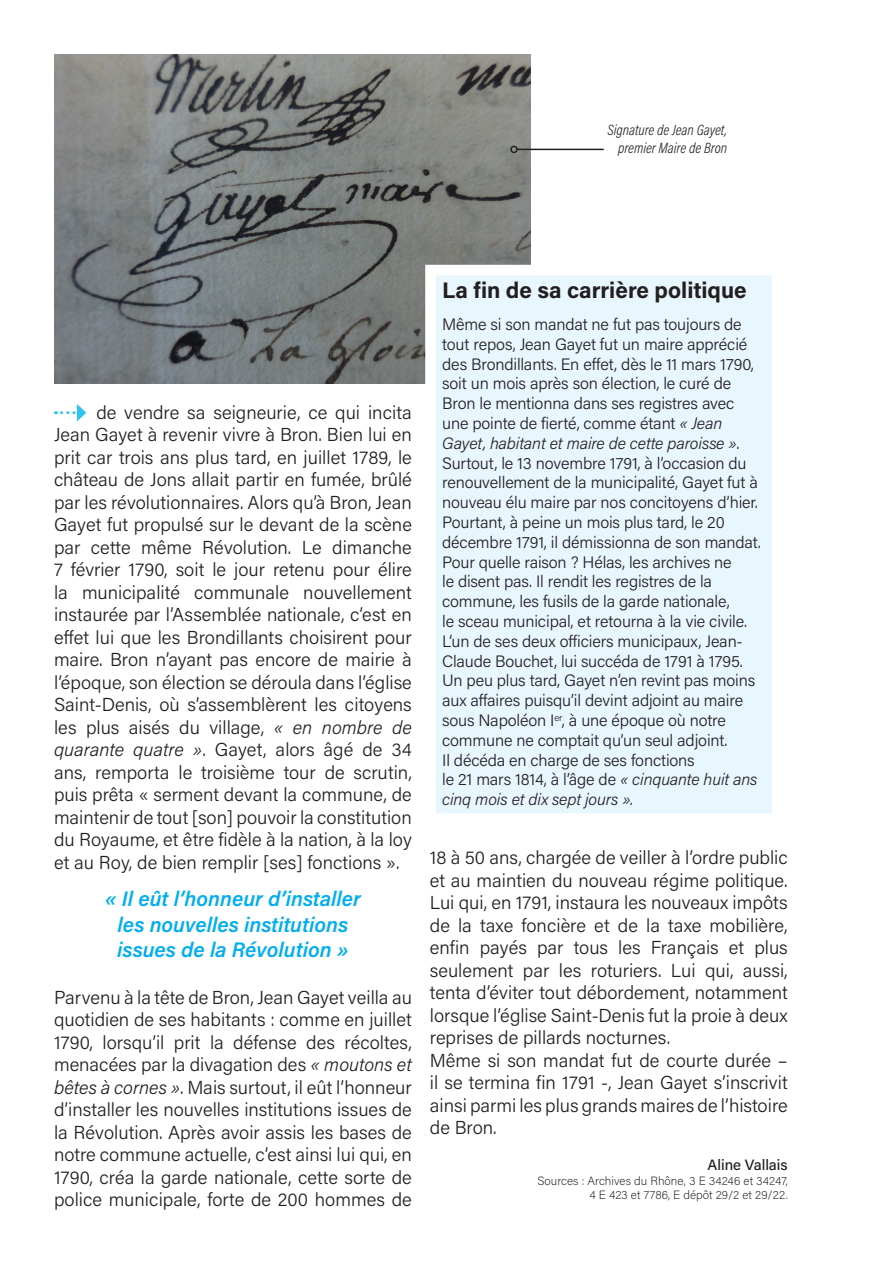
<style>
.page{position:relative;width:893px;height:1263px;background:#fff}
.page>*{position:absolute;margin:0;border:0;box-sizing:border-box;transform-origin:0 0}
.t1{font:700 22.5px "Acumin Pro";color:#231f20}
.t2{font:italic 600 21px/25.2px "Acumin Pro";color:#00aeef;text-align:center}
.t3{font:300 18.75px/22.5px "Acumin Pro";color:#231f20;text-align:justify}
.t4{font:300 16.5px/19.8px "Acumin Pro";letter-spacing:-.01em;color:#231f20}
.t5{font:italic 300 15px/18px "Acumin Pro Cond";color:#231f20;text-align:right}
.t6{font:500 15px "Acumin Pro";color:#231f20}
.t7{font:200 12px/14.4px "Acumin Pro";color:#231f20;text-align:right}
.s1{font-style:italic}
</style>
<div class="page">
<img style="left:54px;top:54px;width:476px;height:330px">
<hr style="left:517px;top:149px;width:87px;height:1px;background:#231f20">
<div style="left:510px;top:146px;width:8px;height:7px;border:2px solid #231f20;border-radius:50%"></div>
<svg style="left:56px;top:404px;width:30px;height:17px"></svg>
<div style="left:425px;top:265px;width:357px;height:559px;background:#e8f6fd;border:10px solid #fff"></div>
<p class="t5" style="left:607px;top:121px;width:121px">Signature de Jean Gayet, premier Maire de Bron</p>
<p class="t3" style="left:54px;top:400px;width:359px;text-indent:42px">de vendre sa seigneurie, ce qui incita Jean Gayet à revenir vivre à Bron. Bien lui en prit car trois ans plus tard, en juillet 1789, le château de Jons allait partir en fumée, brûlé par les révolutionnaires. Alors qu’à Bron, Jean Gayet fut propulsé sur le devant de la scène par cette même Révolution. Le dimanche 7 février 1790, soit le jour retenu pour élire la municipalité communale nouvellement instaurée par l’Assemblée nationale, c’est en effet lui que les Brondillants choisirent pour maire. Bron n’ayant pas encore de mairie à l’époque, son élection se déroula dans l’église Saint-Denis, où s’assemblèrent les citoyens les plus aisés du village, <span class="s1">« en nombre de quarante quatre »</span>. Gayet, alors âgé de 34 ans, remporta le troisième tour de scrutin, puis prêta « serment devant la commune, de maintenir de tout [son] pouvoir la constitution du Royaume, et être fidèle à la nation, à la loy et au Roy, de bien remplir [ses] fonctions ».</p>
<p class="t2" style="left:105px;top:885px;width:258px">« Il eût l’honneur d’installer les nouvelles institutions issues de la Révolution »</p>
<p class="t3" style="left:54px;top:985px;width:359px">Parvenu à la tête de Bron, Jean Gayet veilla au quotidien de ses habitants : comme en juillet 1790, lorsqu’il prit la défense des récoltes, menacées par la divagation des <span class="s1">« moutons et bêtes à cornes »</span>. Mais surtout, il eût l’honneur d’installer les nouvelles institutions issues de la Révolution. Après avoir assis les bases de notre commune actuelle, c’est ainsi lui qui, en 1790, créa la garde nationale, cette sorte de police municipale, forte de 200 hommes de</p>
<p class="t1" style="left:442px;top:275px;width:306px">La fin de sa carrière politique</p>
<p class="t4" style="left:442px;top:314px;width:320px">Même si son mandat ne fut pas toujours de tout repos, Jean Gayet fut un maire apprécié des Brondillants. En effet, dès le 11 mars 1790, soit un mois après son élection, le curé de Bron le mentionna dans ses registres avec une pointe de fierté, comme étant <span class="s1">« Jean Gayet, habitant et maire de cette paroisse »</span>.<br>Surtout, le 13 novembre 1791, à l’occasion du renouvellement de la municipalité, Gayet fut à nouveau élu maire par nos concitoyens d’hier.<br>Pourtant, à peine un mois plus tard, le 20 décembre 1791, il démissionna de son mandat.</p>
<p class="t4" style="left:442px;top:551px;width:315px">Pour quelle raison ? Hélas, les archives ne<br>le disent pas. Il rendit les registres de la commune, les fusils de la garde nationale,<br>le sceau municipal, et retourna à la vie civile.<br>L’un de ses deux officiers municipaux, Jean-Claude Bouchet, lui succéda de 1791 à 1795.<br>Un peu plus tard, Gayet n’en revint pas moins aux affaires puisqu’il devint adjoint au maire sous Napoléon I<sup>er</sup>, à une époque où notre commune ne comptait qu’un seul adjoint.</p>
<p class="t4" style="left:442px;top:749px;width:317px">Il décéda en charge de ses fonctions<br>le 21 mars 1814, à l’âge de <span class="s1">« cinquante huit ans cinq mois et dix sept jours ».</span></p>
<p class="t3" style="left:430px;top:846px;width:359px">18 à 50 ans, chargée de veiller à l’ordre public et au maintien du nouveau régime politique.<br>Lui qui, en 1791, instaura les nouveaux impôts de la taxe foncière et de la taxe mobilière, enfin payés par tous les Français et plus seulement par les roturiers. Lui qui, aussi, tenta d’éviter tout débordement, notamment lorsque l’église Saint-Denis fut la proie à deux reprises de pillards nocturnes.</p>
<p class="t3" style="left:430px;top:1048px;width:359px">Même si son mandat fut de courte durée – il se termina fin 1791 -, Jean Gayet s’inscrivit ainsi parmi les plus grands maires de l’histoire de Bron.</p>
<p class="t6" style="left:707px;top:1155px;width:82px">Aline Vallais</p>
<p class="t7" style="left:537px;top:1173px;width:252px">Sources : Archives du Rhône, 3 E 34246 et 34247,<br>4 E 423 et 7786, E dépôt 29/2 et 29/22.</p>
</div>
